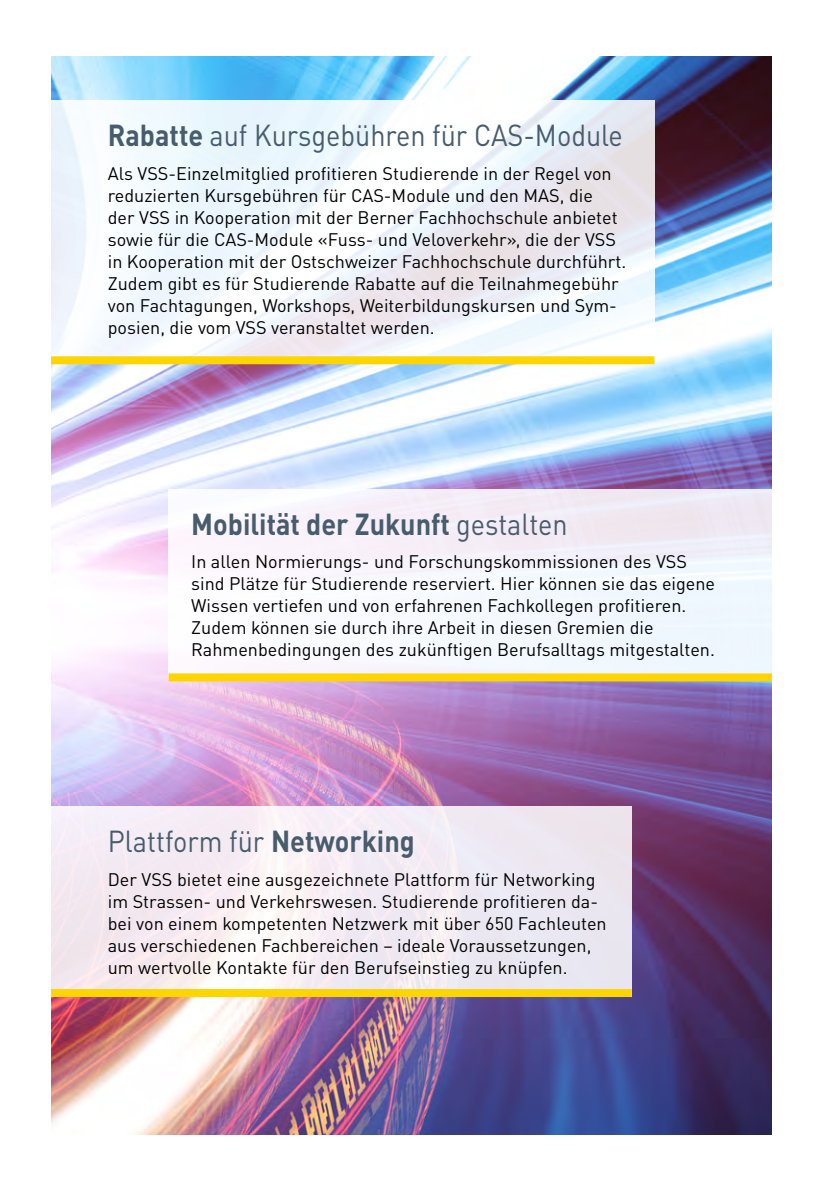
<style>
.page{position:relative;width:823px;height:1191px;background:#fff}
.page>*{position:absolute;margin:0;border:0;box-sizing:border-box;transform-origin:0 0}
.t1{font:30px "DINOT";color:#475c6d;scale:.9 1}
.t2{font:700 30px "DINOT";color:#475c6d;scale:.9 1}
.t3{font:18px/22px "DINOT";color:#000}
.s1{font-weight:700}
.s2{font-weight:400}
</style>
<div class="page">
<img style="left:51px;top:57px;width:720px;height:1077px">
<svg style="left:51px;top:101px;width:603px;height:255px"></svg>
<svg style="left:51px;top:806px;width:580px;height:183px;fill:#f2eaf2"></svg>
<div style="left:168px;top:489px;width:603px;height:190px;background:linear-gradient(to right,#fef9fe,#edf1f9)"></div>
<div style="left:51px;top:356px;width:603px;height:8px;background:#ffd500"></div>
<div style="left:51px;top:989px;width:580px;height:8px;background:#ffd500"></div>
<div style="left:168px;top:673px;width:603px;height:8px;background:#ffd500"></div>
<p class="t1" style="left:108px;top:115px;width:573px"><span class="s1">Rabatte</span> auf Kursgebühren für CAS-Module</p>
<p class="t3" style="left:108px;top:162px;width:519px">Als VSS-Einzelmitglied profitieren Studierende in der Regel von reduzierten Kursgebühren für CAS-Module und den MAS, die<br>der VSS in Kooperation mit der Berner Fachhochschule anbietet sowie für die CAS-Module «Fuss- und Veloverkehr», die der VSS in Kooperation mit der Ostschweizer Fachhochschule durchführt.<br>Zudem gibt es für Studierende Rabatte auf die Teilnahmegebühr von Fachtagungen, Workshops, Weiterbildungskursen und Sym&shy;posien, die vom VSS veranstaltet werden.</p>
<p class="t2" style="left:191px;top:503px;width:419px">Mobilität der Zukunft <span class="s2">gestalten</span></p>
<p class="t3" style="left:191px;top:550px;width:525px">In allen Normierungs- und Forschungskommissionen des VSS sind Plätze für Studierende reserviert. Hier können sie das eigene Wissen vertiefen und von erfahrenen Fachkollegen profitieren.<br>Zudem können sie durch ihre Arbeit in diesen Gremien die Rahmenbedingungen des zukünftigen Berufsalltags mitgestalten.</p>
<p class="t1" style="left:108px;top:821px;width:342px">Plattform für <span class="s1">Networking</span></p>
<p class="t3" style="left:108px;top:867px;width:500px">Der VSS bietet eine ausgezeichnete Plattform für Networking im Strassen- und Verkehrswesen. Studierende profitieren da&shy;bei von einem kompetenten Netzwerk mit über 650 Fachleuten aus verschiedenen Fachbereichen – ideale Voraussetzungen, um wertvolle Kontakte für den Berufseinstieg zu knüpfen.</p>
</div>
